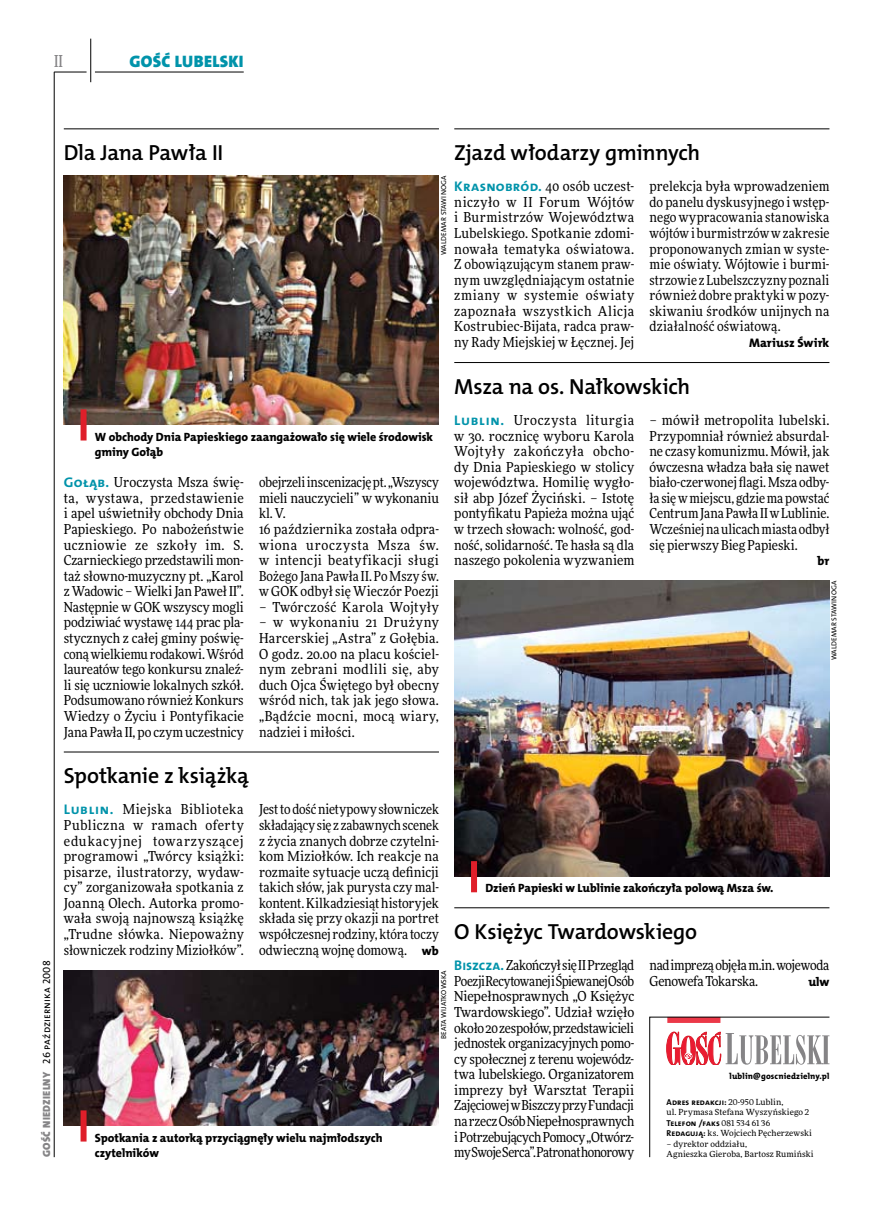
<style>
.page{position:relative;width:872px;height:1221px;background:#fff}
.page>*{position:absolute;margin:0;border:0;box-sizing:border-box;transform-origin:0 0}
.t1{font:21.9px "The Mix HP6 Se Bld";letter-spacing:-.015em;color:#000}
.t2{font:16.65px "The Mix HP9 Blk";letter-spacing:.02em;color:#0093aa}
.t3{font:500 16.5px "Freeday Narrow";color:#858486;scale:.9 1}
.t4{font:13.8px/15.6px "Freeday Narrow News";letter-spacing:.005em;color:#000;text-align:justify}
.t5{font:13.8px/15.6px "Freeday Narrow News";letter-spacing:-.02em;color:#000}
.t6{font:13.8px "Freeday Narrow News";letter-spacing:.03em;color:#000}
.t7{font:12.45px "The Mix HP8 Ex Bld";letter-spacing:.03em;color:#000}
.t8{font:12.45px "The Mix HP8 Ex Bld";letter-spacing:.01em;color:#000}
.t9{font:12px/15.6px "The Mix HP8 Ex Bld";letter-spacing:-.005em;color:#000}
.t10{font:10.5px "The Mix HP5 Plain";letter-spacing:.01em;color:#000}
.t11{font:8.55px "The Mix HP7 Bld";letter-spacing:.005em;color:#000}
.t12{font:8.55px "The Mix HP8 Ex Bld";letter-spacing:.015em;color:#000}
.t13{font:8.4px/10.5px "Freeday News";letter-spacing:.015em;color:#000}
.t14{font:7.2px "The Mix HP5 Plain";letter-spacing:.015em;color:#000}
.s1{font-family:"The Mix HP7 Bld";font-size:13.95px;color:#0093aa}
.s2{font-family:"The Mix HP8 Ex Bld";font-size:12.45px}
.s3{font-family:"The Mix HP9 Blk";color:#858486}
.s4{font-family:"Freeday News";font-size:8.4px}
.s5{font-family:"The Mix HP7 Bld";font-size:8.55px}
</style>
<div class="page">
<hr style="left:54px;top:72px;width:1px;height:1085px;background:#000">
<hr style="left:90px;top:39px;width:1px;height:43px;background:#000">
<hr style="left:54px;top:72px;width:33px;height:1px;background:#000">
<hr style="left:95px;top:72px;width:149px;height:1px;background:#000">
<svg style="left:649px;top:1016px;width:181px;height:141px"></svg>
<hr style="left:64px;top:129px;width:375px;height:1px;background:#000">
<hr style="left:64px;top:751px;width:375px;height:1px;background:#000">
<hr style="left:454px;top:129px;width:375px;height:1px;background:#000">
<img style="left:64px;top:176px;width:375px;height:249px">
<img style="left:64px;top:970px;width:375px;height:155px">
<div style="left:81px;top:409px;width:6px;height:31px;background:#df1f2a"></div>
<hr style="left:454px;top:362px;width:375px;height:1px;background:#000">
<img style="left:454px;top:580px;width:375px;height:296px">
<div style="left:471px;top:861px;width:6px;height:31px;background:#df1f2a"></div>
<div style="left:81px;top:1110px;width:6px;height:31px;background:#df1f2a"></div>
<hr style="left:454px;top:907px;width:375px;height:1px;background:#000">
<p class="t3" style="left:54px;top:50px;width:11px">II</p>
<p class="t2" style="left:129px;top:50px;width:116px">GOŚĆ LUBELSKI</p>
<h1 class="t1" style="left:64px;top:139px;width:161px">Dla Jana Pawła II</h1>
<p class="t14" style="left:439px;top:255px;width:81px;rotate:-90deg">Waldemar Stawinoga</p>
<h1 class="t1" style="left:454px;top:139px;width:247px">Zjazd włodarzy gminnych</h1>
<p class="t4" style="left:454px;top:178px;width:181px"><span class="s1">Krasnobród.</span> 40 osób uczest&shy;niczyło w II Forum Wójtów i Burmistrzów Województwa Lubelskiego. Spotkanie zdomi&shy;nowała tematyka oświatowa.<br>Z obowiązującym stanem praw&shy;nym uwzględniającym ostatnie zmiany w systemie oświaty zapoznała wszystkich Alicja Kostrubiec-Bijata, radca praw&shy;ny Rady Miejskiej w Łęcznej. Jej</p>
<p class="t4" style="left:649px;top:178px;width:181px">prelekcja była wprowadzeniem do panelu dyskusyjnego i wstęp&shy;nego wypracowania stanowiska wójtów i burmistrzów w zakresie proponowanych zmian w syste&shy;mie oświaty. Wójtowie i burmi&shy;strzowie z Lubelszczyzny poznali również dobre praktyki w pozy&shy;skiwaniu środków unijnych na działalność oświatową.</p>
<p class="t7" style="left:749px;top:335px;width:82px">Mariusz Świrk</p>
<p class="t9" style="left:95px;top:429px;width:340px">W obchody Dnia Papieskiego zaangażowało się wiele środowisk gminy Gołąb</p>
<p class="t4" style="left:64px;top:474px;width:181px"><span class="s1">Gołąb.</span> Uroczysta Msza świę&shy;ta, wystawa, przedstawienie i apel uświetniły obchody Dnia Papieskiego. Po nabożeństwie uczniowie ze szkoły im. S.<br>Czarnieckiego przedstawili mon&shy;taż słowno-muzyczny pt. „Karol zWadowic – Wielki Jan Paweł II”.<br>Następnie w GOK wszyscy mogli podziwiać wystawę 144 prac pla&shy;stycznych z całej gminy poświę&shy;coną wielkiemu rodakowi. Wśród laureatów tego konkursu znaleź&shy;li się uczniowie lokalnych szkół.<br>Podsumowano również Konkurs Wiedzy o Życiu i Pontyfikacie Jana Pawła II, po czym uczestnicy</p>
<p class="t4" style="left:259px;top:474px;width:181px;text-align:left">obejrzeli inscenizację pt. „Wszyscy mieli nauczycieli” w wykonaniu kl. V.<br>16 października została odpra&shy;wiona uroczysta Msza św. w intencji beatyfikacji sługi<br>Bożego Jana Pawła II. Po Mszy św. w GOK odbył się Wieczór Poezji</p>
<p class="t6" style="left:259px;top:598px;width:181px">– Twórczość Karola Wojtyły</p>
<p class="t4" style="left:259px;top:614px;width:181px">– w wykonaniu 21 Drużyny Harcerskiej „Astra” z Gołębia.<br>O godz. 20.00 na placu kościel&shy;nym zebrani modlili się, aby duch Ojca Świętego był obecny wśród nich, tak jak jego słowa. „Bądźcie mocni, mocą wiary, nadziei i miłości.</p>
<h1 class="t1" style="left:454px;top:372px;width:237px">Msza na os. Nałkowskich</h1>
<p class="t4" style="left:454px;top:412px;width:181px"><span class="s1">Lublin.</span> Uroczysta liturgia w 30. rocznicę wyboru Karola Wojtyły zakończyła obcho&shy;dy Dnia Papieskiego w stolicy województwa. Homilię wygło&shy;sił abp Józef Życiński. – Istotę pontyfikatu Papieża można ująć w trzech słowach: wolność, god&shy;ność, solidarność. Te hasła są dla naszego pokolenia wyzwaniem</p>
<p class="t4" style="left:649px;top:412px;width:181px">– mówił metropolita lubelski.<br>Przypomniał również absurdal&shy;ne czasy komunizmu. Mówił, jak ówczesna władza bała się nawet biało-czerwonej flagi. Msza odby&shy;ła się wmiejscu, gdzie ma powstać Centrum Jana Pawła II wLublinie.<br>Wcześniej na ulicach miasta odbył się pierwszy Bieg Papieski.</p>
<p class="t8" style="left:817px;top:553px;width:14px">br</p>
<p class="t14" style="left:829px;top:660px;width:81px;rotate:-90deg">Waldemar Stawinoga</p>
<h1 class="t1" style="left:64px;top:761px;width:187px">Spotkanie z książką</h1>
<p class="t4" style="left:64px;top:801px;width:181px"><span class="s1">Lublin.</span> Miejska Biblioteka Publiczna w ramach oferty edukacyjnej towarzyszącej programowi „Twórcy książki: pisarze, ilustratorzy, wydaw&shy;cy” zorganizowała spotkania z Joanną Olech. Autorka promo&shy;wała swoją najnowszą książkę „Trudne słówka. Niepoważny słowniczek rodziny Miziołków”.</p>
<p class="t4" style="left:259px;top:801px;width:181px">Jest to dość nietypowy słowniczek składający się z zabawnych scenek z życia znanych dobrze czytelni&shy;kom Miziołków. Ich reakcje na rozmaite sytuacje uczą definicji takich słów, jak purysta czy mal&shy;kontent. Kilkadziesiąt historyjek składa się przy okazji na portret współczesnej rodziny, która toczy odwieczną wojnę domową. <span class="s2">wb</span></p>
<p class="t9" style="left:485px;top:880px;width:290px">Dzień Papieski w Lublinie zakończyła polową Msza św.</p>
<h1 class="t1" style="left:454px;top:917px;width:244px">O Księżyc Twardowskiego</h1>
<p class="t10" style="left:40px;top:1156px;width:198px;rotate:-90deg"><span class="s3">GOŚĆ NIEDZIELNY</span> 26 października 2008</p>
<p class="t4" style="left:454px;top:957px;width:181px"><span class="s1">Biszcza.</span> Zakończył się II Przegląd Poezji Recytowanej iŚpiewanej Osób Niepełnosprawnych „O Księżyc Twardowskiego”. Udział wzięło około 20 zespołów, przedstawicieli jednostek organizacyjnych pomo&shy;cy społecznej z terenu wojewódz&shy;twa lubelskiego. Organizatorem imprezy był Warsztat Terapii Zajęciowej wBiszczy przy Fundacji na rzecz Osób Niepełnosprawnych iPotrzebujących Pomocy „Otwórz&shy;my Swoje Serca”. Patronat honorowy</p>
<p class="t5" style="left:649px;top:957px;width:181px">nad imprezą objęła m.in. wojewoda<br>Genowefa Tokarska.</p>
<p class="t14" style="left:439px;top:1038px;width:70px;rotate:-90deg">Beata Wijatkowska</p>
<p class="t8" style="left:808px;top:973px;width:22px">ulw</p>
<p class="t12" style="left:729px;top:1070px;width:101px">lublin@goscniedzielny.pl</p>
<p class="t11" style="left:666px;top:1096px;width:118px">Adres redakcji: <span class="s4">20-950 Lublin,</span></p>
<p class="t13" style="left:666px;top:1106px;width:144px">ul. Prymasa Stefana Wyszyńskiego 2</p>
<p class="t11" style="left:666px;top:1117px;width:105px">Telefon /faks <span class="s4">081 534 61 36</span></p>
<p class="t13" style="left:666px;top:1127px;width:147px"><span class="s5">Redagują:</span> ks. Wojciech Pęcherzewski</p>
<p class="t13" style="left:666px;top:1138px;width:148px">– dyrektor oddziału,<br>Agnieszka Gieroba, Bartosz Rumiński</p>
<p class="t9" style="left:95px;top:1129px;width:289px">Spotkania z autorką przyciągnęły wielu najmłodszych czytelników</p>
</div>
